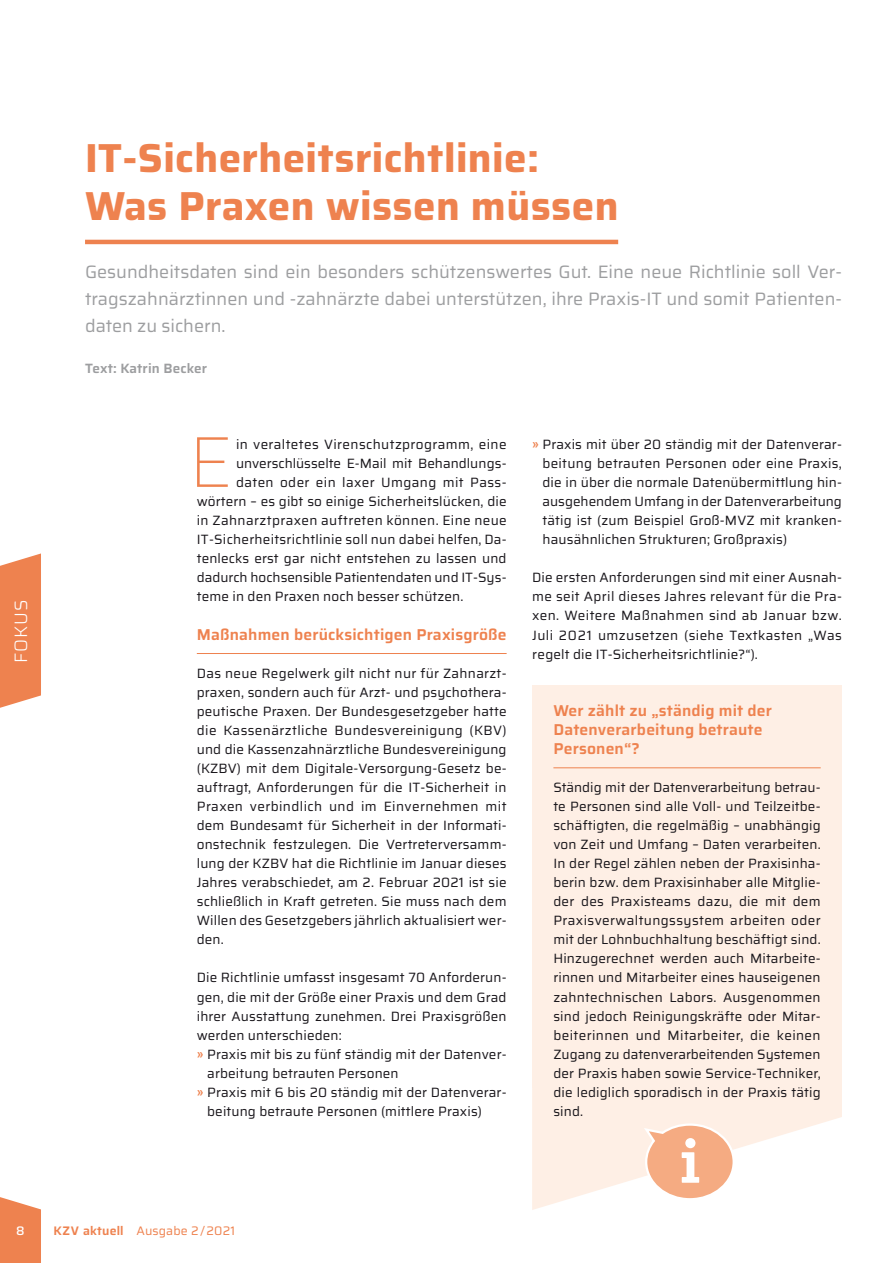
<style>
.page{position:relative;width:893px;height:1263px;background:#fff}
.page>*{position:absolute;margin:0;border:0;box-sizing:border-box;transform-origin:0 0}
.t1{font:100 72px "Saira";color:#ee824f}
.t2{font:700 61.65px "Officina Serif";color:#fff}
.t3{font:700 40.5px/48px "Saira";letter-spacing:.01em;color:#ee824f}
.t4{font:18px/27px "Saira";color:#9d9ea0;text-align:justify}
.t5{font:300 18px "Saira";letter-spacing:.05em;color:#fff}
.t6{font:600 15.75px/19px "Saira";letter-spacing:.01em;color:#ee824f}
.t7{font:13.5px/19px "Saira";letter-spacing:.01em;color:#1a171c;text-align:justify}
.t8{font:13.5px "Saira";letter-spacing:.03em;color:#1a171c}
.t9{font:600 13.5px "Saira";letter-spacing:.01em;color:#9d9ea0}
.t10{font:12.3px "Saira";letter-spacing:.01em;color:#ee824f}
.t11{font:500 12.3px "Saira";color:#fff}
.s1{font-weight:600;color:#ee824f}
.s2{font-weight:600}
</style>
<div class="page">
<svg style="left:532px;top:1087px;width:310px;height:123px;fill:#feefe5"></svg>
<svg style="left:641px;top:1122px;width:95px;height:79px"></svg>
<div style="left:532px;top:685px;width:310px;height:402px;background:#feefe5"></div>
<hr style="left:85px;top:240px;width:533px;height:4px;background:#ee824f">
<hr style="left:197px;top:653px;width:310px;height:1px;background:#ee824f">
<hr style="left:553px;top:767px;width:268px;height:1px;background:#ee824f">
<svg style="left:0;top:1197px;width:41px;height:66px"></svg>
<svg style="left:0;top:553px;width:41px;height:155px"></svg>
<h3 class="t3" style="left:85px;top:134px;width:535px">IT-Sicherheitsrichtlinie:<br>Was Praxen wissen müssen</h3>
<h3 class="t5" style="left:7px;top:663px;width:64px;rotate:-90deg">FOKUS</h3>
<h3 class="t4" style="left:85px;top:257px;width:758px">Gesundheitsdaten sind ein besonders schützenswertes Gut. Eine neue Richtlinie soll Ver&shy;tragszahnärztinnen und -zahnärzte dabei unterstützen, ihre Praxis-IT und somit Patienten&shy;daten zu sichern.</h3>
<p class="t9" style="left:85px;top:358px;width:124px">Text: Katrin Becker</p>
<h1 class="t1" style="left:189px;top:409px;width:45px">E</h1>
<p class="t7" style="left:542px;top:435px;width:301px;text-indent:-10px"><span class="s1">»</span> Praxis mit über 20 ständig mit der Datenverar&shy;beitung betrauten Personen oder eine Praxis, die in über die normale Datenübermittlung hin&shy;ausgehendem Umfang in der Datenverarbeitung tätig ist (zum Beispiel Groß-MVZ mit kranken&shy;hausähnlichen Strukturen; Großpraxis)</p>
<p class="t7" style="left:532px;top:568px;width:311px">Die ersten Anforderungen sind mit einer Ausnah&shy;me seit April dieses Jahres relevant für die Pra&shy;xen. Weitere Maßnahmen sind ab Januar bzw.<br>Juli 2021 umzusetzen (siehe Textkasten „Was regelt die IT-Sicherheitsrichtlinie?“).</p>
<p class="t8" style="left:236px;top:434px;width:272px">in veraltetes Virenschutzprogramm, eine</p>
<p class="t7" style="left:236px;top:454px;width:272px">unverschlüsselte E-Mail mit Behandlungs-</p>
<p class="t8" style="left:236px;top:472px;width:272px">daten oder ein laxer Umgang mit Pass-</p>
<p class="t7" style="left:197px;top:492px;width:311px">wörtern – es gibt so einige Sicherheitslücken, die</p>
<p class="t8" style="left:197px;top:510px;width:311px">in Zahnarztpraxen auftreten können. Eine neue</p>
<p class="t7" style="left:197px;top:530px;width:311px">IT-Sicherheitsrichtlinie soll nun dabei helfen, Da-</p>
<p class="t7" style="left:197px;top:549px;width:311px">tenlecks erst gar nicht entstehen zu lassen und</p>
<p class="t7" style="left:197px;top:568px;width:311px">dadurch hochsensible Patientendaten und IT-Sys-</p>
<p class="t7" style="left:197px;top:587px;width:268px">teme in den Praxen noch besser schützen.</p>
<p class="t6" style="left:197px;top:624px;width:311px">Maßnahmen berücksichtigen Praxisgröße</p>
<p class="t7" style="left:197px;top:663px;width:311px">Das neue Regelwerk gilt nicht nur für Zahnarzt&shy;praxen, sondern auch für Arzt- und psychothera&shy;peutische Praxen. Der Bundesgesetzgeber hatte die Kassenärztliche Bundesvereinigung (KBV) und die Kassenzahnärztliche Bundesvereinigung (KZBV) mit dem Digitale-Versorgung-Gesetz be&shy;auftragt, Anforderungen für die IT-Sicherheit in Praxen verbindlich und im Einvernehmen mit dem Bundesamt für Sicherheit in der Informati&shy;onstechnik festzulegen. Die Vertreterversamm&shy;lung der KZBV hat die Richtlinie im Januar dieses Jahres verabschiedet, am 2. Februar 2021 ist sie schließlich in Kraft getreten. Sie muss nach dem Willen des Gesetzgebers jährlich aktualisiert wer&shy;den.</p>
<p class="t7" style="left:197px;top:968px;width:311px">Die Richtlinie umfasst insgesamt 70 Anforderun-</p>
<p class="t7" style="left:197px;top:987px;width:311px">gen, die mit der Größe einer Praxis und dem Grad</p>
<p class="t7" style="left:197px;top:1006px;width:311px">ihrer Ausstattung zunehmen. Drei Praxisgrößen</p>
<p class="t7" style="left:197px;top:1025px;width:146px">werden unterschieden:</p>
<p class="t7" style="left:197px;top:1044px;width:311px"><span class="s1">»</span> Praxis mit bis zu fünf ständig mit der Datenver-</p>
<p class="t7" style="left:207px;top:1063px;width:193px">arbeitung betrauten Personen</p>
<p class="t7" style="left:197px;top:1082px;width:311px"><span class="s1">»</span> Praxis mit 6 bis 20 ständig mit der Datenverar-</p>
<p class="t7" style="left:207px;top:1101px;width:276px">beitung betraute Personen (mittlere Praxis)</p>
<p class="t6" style="left:553px;top:701px;width:220px">Wer zählt zu „ständig mit der<br>Datenverarbeitung betraute<br>Personen“?</p>
<p class="t7" style="left:553px;top:777px;width:269px">Ständig mit der Datenverarbeitung betrau&shy;te Personen sind alle Voll- und Teilzeitbe&shy;schäftigten, die regelmäßig – unabhängig von Zeit und Umfang – Daten verarbeiten.<br>In der Regel zählen neben der Praxisinha&shy;berin bzw. dem Praxisinhaber alle Mitglie&shy;der des Praxisteams dazu, die mit dem Praxisverwaltungssystem arbeiten oder mit der Lohnbuchhaltung beschäftigt sind.<br>Hinzugerechnet werden auch Mitarbeite&shy;rinnen und Mitarbeiter eines hauseigenen zahntechnischen Labors. Ausgenommen sind jedoch Reinigungskräfte oder Mitar&shy;beiterinnen und Mitarbeiter, die keinen Zugang zu datenverarbeitenden Systemen der Praxis haben sowie Service-Techniker, die lediglich sporadisch in der Praxis tätig sind.</p>
<h2 class="t2" style="left:680px;top:1123px;width:22px">i</h2>
<p class="t11" style="left:16px;top:1221px;width:10px">8</p>
<p class="t10" style="left:53px;top:1222px;width:183px"><span class="s2">KZV aktuell</span> Ausgabe 2/2021</p>
</div>
